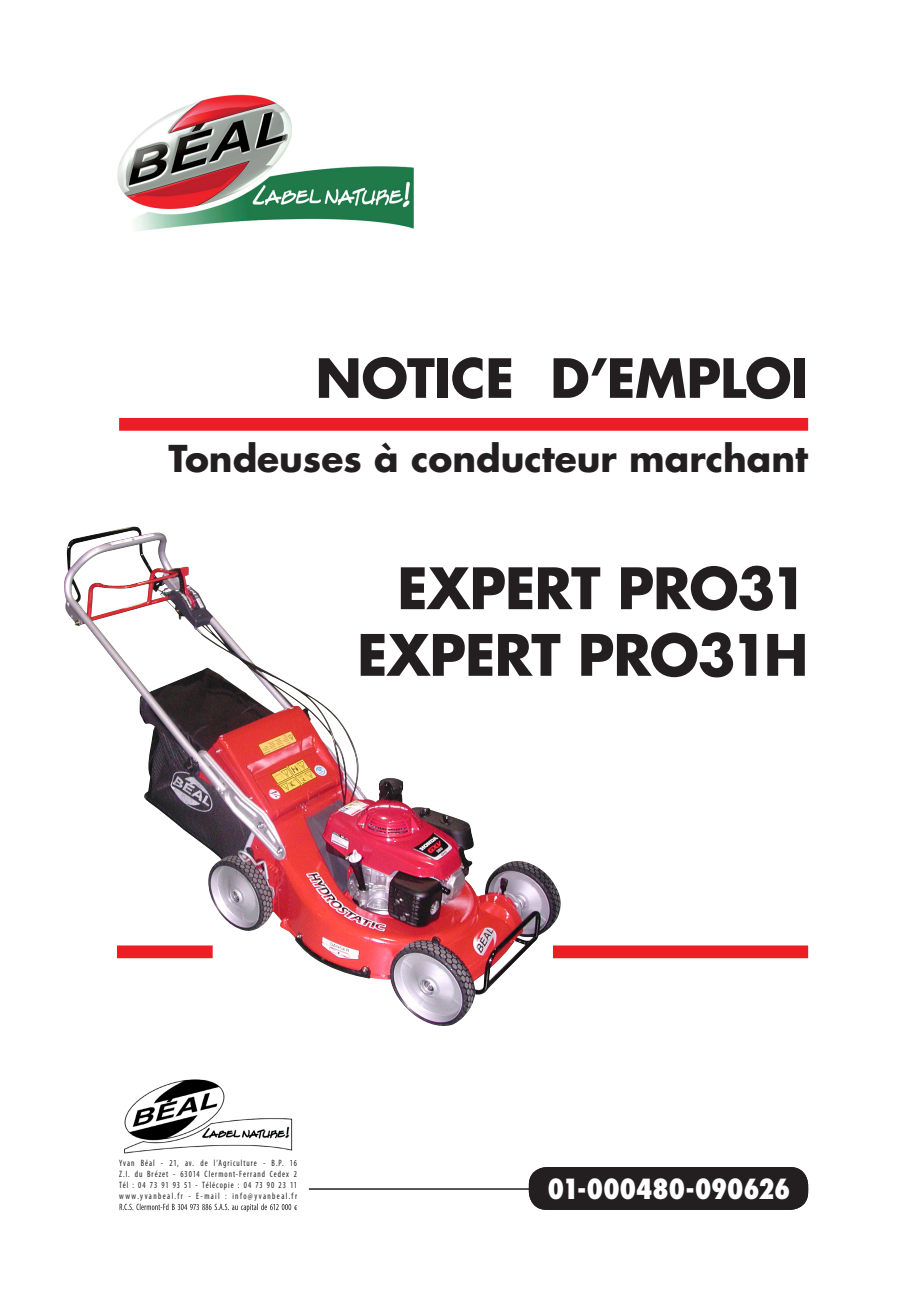
<style>
.page{position:relative;width:906px;height:1289px;background:#fff}
.page>*{position:absolute;margin:0;border:0;box-sizing:border-box;transform-origin:0 0}
.t1{font:700 55.5px/66.6px "Futura Std";letter-spacing:-.02em;color:#231f20;text-align:right}
.t2{font:700 52.5px "Futura Std";letter-spacing:-.01em;color:#231f20}
.t3{font:700 36px "Futura Std";color:#231f20}
.t4{font:800 condensed 27px "Futura Std";letter-spacing:-.005em;color:#fff}
.t5{font:condensed 9.15px/11.1px "Myriad Pro";letter-spacing:.165em;color:#231f20;text-align:justify;scale:.9 1}
</style>
<div class="page">
<hr style="left:309px;top:1188px;width:499px;height:1px;background:#231f20">
<div style="left:553px;top:945px;width:255px;height:13px;background:#ee1d23"></div>
<img style="left:117px;top:94px;width:297px;height:137px">
<svg style="left:120px;top:1203px;width:177px;height:8px"></svg>
<img style="left:123px;top:1079px;width:170px;height:75px">
<div style="left:119px;top:418px;width:689px;height:13px;background:#ee1d23"></div>
<div style="left:529px;top:1166px;width:279px;height:43px;background:#231f20;border-radius:18px"></div>
<img style="left:64px;top:528px;width:502px;height:498px">
<h2 class="t2" style="left:315px;top:343px;width:494px">NOTICE D’EMPLOI</h2>
<h3 class="t3" style="left:168px;top:434px;width:641px">Tondeuses à conducteur marchant</h3>
<h1 class="t1" style="left:357px;top:554px;width:453px">EXPERT PRO31<br>EXPERT PRO31H</h1>
<p class="t5" style="left:119px;top:1157px;width:199px">Yvan Béal - 21, av. de l’Agriculture - B.P. 16<br>Z.I. du Brézet - 63014 Clermont-Ferrand Cedex 2<br>Tél : 04 73 91 93 51 - Télécopie : 04 73 90 23 11 www.yvanbeal.fr - E-mail : info@yvanbeal.fr</p>
<h3 class="t4" style="left:548px;top:1172px;width:244px">01-000480-090626</h3>
</div>
